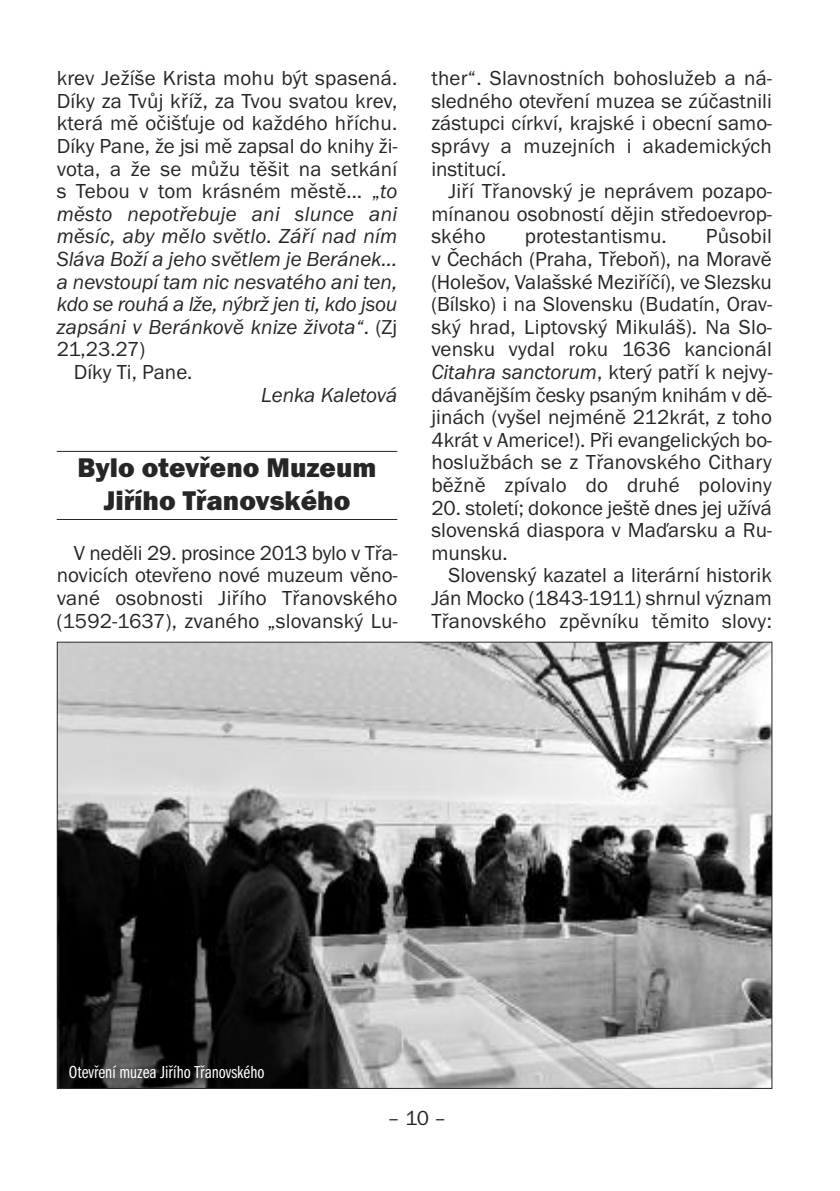
<style>
.page{position:relative;width:840px;height:1191px;background:#fff}
.page>*{position:absolute;margin:0;border:0;box-sizing:border-box;transform-origin:0 0}
.t1{font:800 28px/33.6px "Franklin Gothic Itc TCE";color:#272627;text-align:center}
.t2{font:21px/22.6px "Franklin Gothic Itc TCE";letter-spacing:.01em;color:#272627;text-align:justify}
.t3{font:italic 21px "Franklin Gothic Itc TCE";color:#272627}
.t4{font:extra-condensed 18px "Franklin Gothic Itc TCE";color:#fff}
.s1{font-style:italic}
.s2{font-style:normal}
</style>
<div class="page">
<hr style="left:57px;top:451px;width:340px;height:1px;background:#272627">
<hr style="left:57px;top:519px;width:340px;height:1px;background:#272627">
<img style="left:59px;top:643px;width:711px;height:444px">
<p class="t2" style="left:57px;top:66px;width:342px">krev Ježíše Krista mohu být spasená.</p>
<p class="t2" style="left:57px;top:89px;width:342px">Díky za Tvůj kříž, za Tvou svatou krev,</p>
<p class="t2" style="left:57px;top:112px;width:342px">která mě očišťuje od každého hříchu.</p>
<p class="t2" style="left:57px;top:134px;width:342px">Díky Pane, že jsi mě zapsal do knihy ži-</p>
<p class="t2" style="left:57px;top:157px;width:342px">vota, a že se můžu těšit na setkání</p>
<p class="t2" style="left:57px;top:179px;width:342px">s Tebou v tom krásném městě… „<span class="s1">to</span></p>
<p class="t3" style="left:57px;top:201px;width:342px">město nepotřebuje ani slunce ani</p>
<p class="t3" style="left:57px;top:224px;width:342px">měsíc, aby mělo světlo. Září nad ním</p>
<p class="t3" style="left:57px;top:246px;width:342px">Sláva Boží a jeho světlem je Beránek…</p>
<p class="t3" style="left:57px;top:269px;width:342px">a nevstoupí tam nic nesvatého ani ten,</p>
<p class="t3" style="left:57px;top:292px;width:342px">kdo se rouhá a lže, nýbrž jen ti, kdo jsou</p>
<p class="t3" style="left:57px;top:314px;width:342px">zapsáni v Beránkově knize života“<span class="s2">. (Zj</span></p>
<p class="t2" style="left:57px;top:338px;width:90px">21,23.27)</p>
<p class="t2" style="left:74px;top:360px;width:120px">Díky Ti, Pane.</p>
<p class="t3" style="left:261px;top:382px;width:138px">Lenka Kaletová</p>
<h1 class="t1" style="left:78px;top:450px;width:300px">Bylo otevřeno Muzeum<br>Jiřího Třanovského</h1>
<p class="t2" style="left:57px;top:541px;width:342px;text-indent:17px">V neděli 29. prosince 2013 bylo v Třa&shy;novicích otevřeno nové muzeum věno&shy;vané osobnosti Jiřího Třanovského (1592-1637), zvaného „slovanský Lu-</p>
<p class="t2" style="left:431px;top:66px;width:342px">ther“. Slavnostních bohoslužeb a ná&shy;sledného otevření muzea se zúčastnili zástupci církví, krajské i obecní samo&shy;správy a muzejních i akademických institucí.</p>
<p class="t2" style="left:431px;top:179px;width:342px;text-indent:17px">Jiří Třanovský je neprávem pozapo&shy;mínanou osobností dějin středoevrop&shy;ského</p>
<p class="t2" style="left:431px;top:225px;width:342px;text-indent:274px">Působil v Čechách (Praha, Třeboň), na Moravě (Holešov, Valašské Meziříčí), ve Slezsku (Bílsko) i na Slovensku (Budatín, Orav&shy;ský hrad, Liptovský Mikuláš). Na Slo&shy;vensku vydal roku 1636 kancionál <span class="s1">Citahra sanctorum</span>, který patří k nejvy&shy;dávanějším česky psaným knihám v dě&shy;jinách (vyšel nejméně 212krát, z toho 4krát v Americe!). Při evangelických bo&shy;hoslužbách se z Třanovského Cithary běžně zpívalo do druhé poloviny</p>
<p class="t2" style="left:431px;top:496px;width:342px">20. století; dokonce ještě dnes jej užívá slovenská diaspora v Maďarsku a Ru&shy;munsku.</p>
<p class="t2" style="left:431px;top:564px;width:342px;text-indent:17px">Slovenský kazatel a literární historik Ján Mocko (1843-1911) shrnul význam Třanovského zpěvníku těmito slovy:</p>
<p class="t2" style="left:524px;top:225px;width:144px">protestantismu.</p>
<p class="t4" style="left:69px;top:1061px;width:197px">Otevření muzea Jiřího Třanovského</p>
<p class="t2" style="left:387px;top:1106px;width:61px">–10–</p>
</div>
